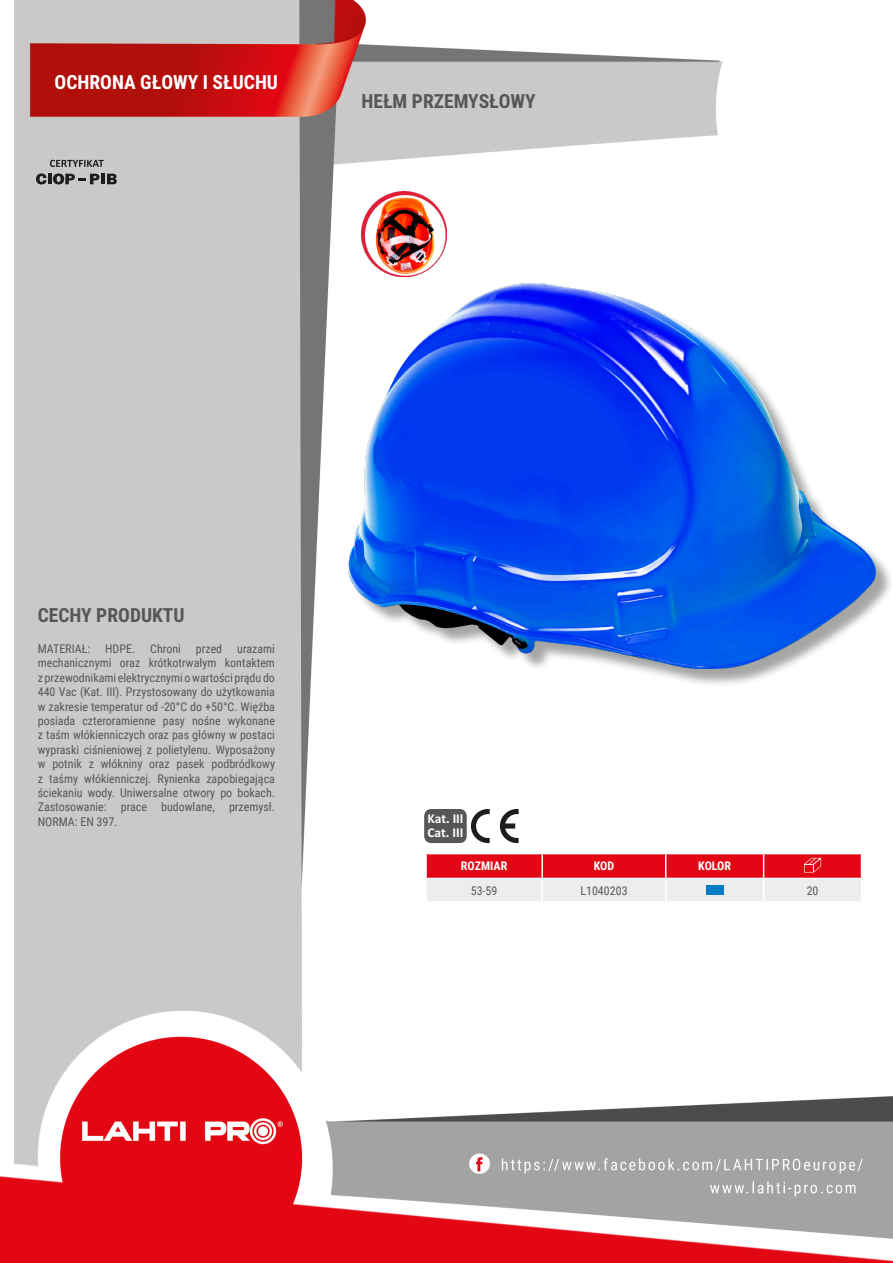
<style>
.page{position:relative;width:893px;height:1263px;background:#fff}
.page>*{position:absolute;margin:0;border:0;box-sizing:border-box;transform-origin:0 0}
.NagĹ_Ăłwek{font:700 19.5px "Roboto Condensed";color:#fff}
.Lewo_bez_dzielenia{font:700 19.5px "Roboto Condensed";color:#575756}
.MateriaĹ__CECHY{font:700 19.5px "Roboto Condensed";color:#575756}
.t1{font:700 13.5px/13.8px "Calibri Profix";color:#fff}
.Opisy{font:12px/14.4px "Roboto Condensed";color:#575756;text-align:justify}
.Tabelka_nagĹ_Ăłwek{font:700 12px "Roboto Condensed";color:#fff}
.Indeks{font:12px "Roboto Condensed";color:#575756}
.Center{font:12px "Roboto Condensed";color:#575756}
.Ĺšrodek_bez_dzieleni{font:700 12px "Roboto Condensed";letter-spacing:-.005em;color:#fff}
</style>
<div class="page">
<img style="left:0;top:0;width:893px;height:1263px">
<div style="left:351px;top:286px;width:542px;height:402px;background:#1d1d1b;opacity:.4"></div>
<img style="left:349px;top:284px;width:527px;height:385px">
<hr style="left:425px;top:854px;width:2px;height:24px;background:#fff">
<hr style="left:425px;top:879px;width:2px;height:22px;background:#fff">
<hr style="left:425px;top:853px;width:117px;height:1px;background:#fff">
<hr style="left:425px;top:878px;width:117px;height:1px;background:#fff">
<hr style="left:425px;top:901px;width:117px;height:2px;background:#fff">
<hr style="left:542px;top:901px;width:124px;height:2px;background:#fff">
<hr style="left:666px;top:901px;width:98px;height:2px;background:#fff">
<hr style="left:764px;top:901px;width:98px;height:2px;background:#fff">
<svg style="left:426px;top:853px;width:436px;height:48px;background:#e97f85"></svg>
<div style="left:706px;top:885px;width:17px;height:10px;background:#007dc5"></div>
<div style="left:424px;top:809px;width:43px;height:34px;background:#575756;border-radius:7px"></div>
<svg style="left:500px;top:809px;width:19px;height:34px"></svg>
<svg style="left:471px;top:809px;width:19px;height:34px"></svg>
<svg style="left:36px;top:173px;width:11px;height:11px"></svg>
<hr style="left:48px;top:174px;width:4px;height:10px;background:#1d1d1b">
<hr style="left:101px;top:174px;width:4px;height:10px;background:#1d1d1b">
<svg style="left:107px;top:174px;width:10px;height:10px"></svg>
<svg style="left:50px;top:160px;width:54px;height:7px"></svg>
<svg style="left:53px;top:173px;width:46px;height:11px"></svg>
<img style="left:361px;top:191px;width:85px;height:85px">
<p class="NagĹ_Ăłwek" style="left:55px;top:69px;width:225px">OCHRONA GŁOWY I SŁUCHU</p>
<p class="Lewo_bez_dzielenia" style="left:361px;top:88px;width:176px">HEŁM PRZEMYSŁOWY</p>
<p class="MateriaĹ__CECHY" style="left:38px;top:601px;width:148px">CECHY PRODUKTU</p>
<p class="Opisy" style="left:38px;top:641px;width:54px">MATERIAŁ:</p>
<p class="Opisy" style="left:38px;top:641px;width:239px;text-indent:67px">HDPE. Chroni przed urazami mechanicznymi oraz krótkotrwałym kontaktem z przewodnikami elektrycznymi o wartości prądu do 440 Vac (Kat. III). Przystosowany do użytkowania w zakresie temperatur od -20°C do +50°C. Więźba posiada czteroramienne pasy nośne wykonane z taśm włókienniczych oraz pas główny w postaci wypraski ciśnieniowej z polietylenu. Wyposażony w potnik z włókniny oraz pasek podbródkowy z taśmy włókienniczej. Rynienka zapobiegająca ściekaniu wody. Uniwersalne otwory po bokach.<br>Zastosowanie: prace budowlane, przemysł.<br>NORMA: EN 397.</p>
<p class="t1" style="left:427px;top:811px;width:38px">Kat. III<br>Cat. III</p>
<p class="Tabelka_nagĹ_Ăłwek" style="left:461px;top:858px;width:48px">ROZMIAR</p>
<p class="Tabelka_nagĹ_Ăłwek" style="left:594px;top:858px;width:22px">KOD</p>
<p class="Ĺšrodek_bez_dzieleni" style="left:698px;top:858px;width:34px">KOLOR</p>
<p class="Center" style="left:471px;top:882px;width:28px">53-59</p>
<p class="Indeks" style="left:580px;top:882px;width:49px">L1040203</p>
<p class="Center" style="left:807px;top:882px;width:13px">20</p>
</div>
